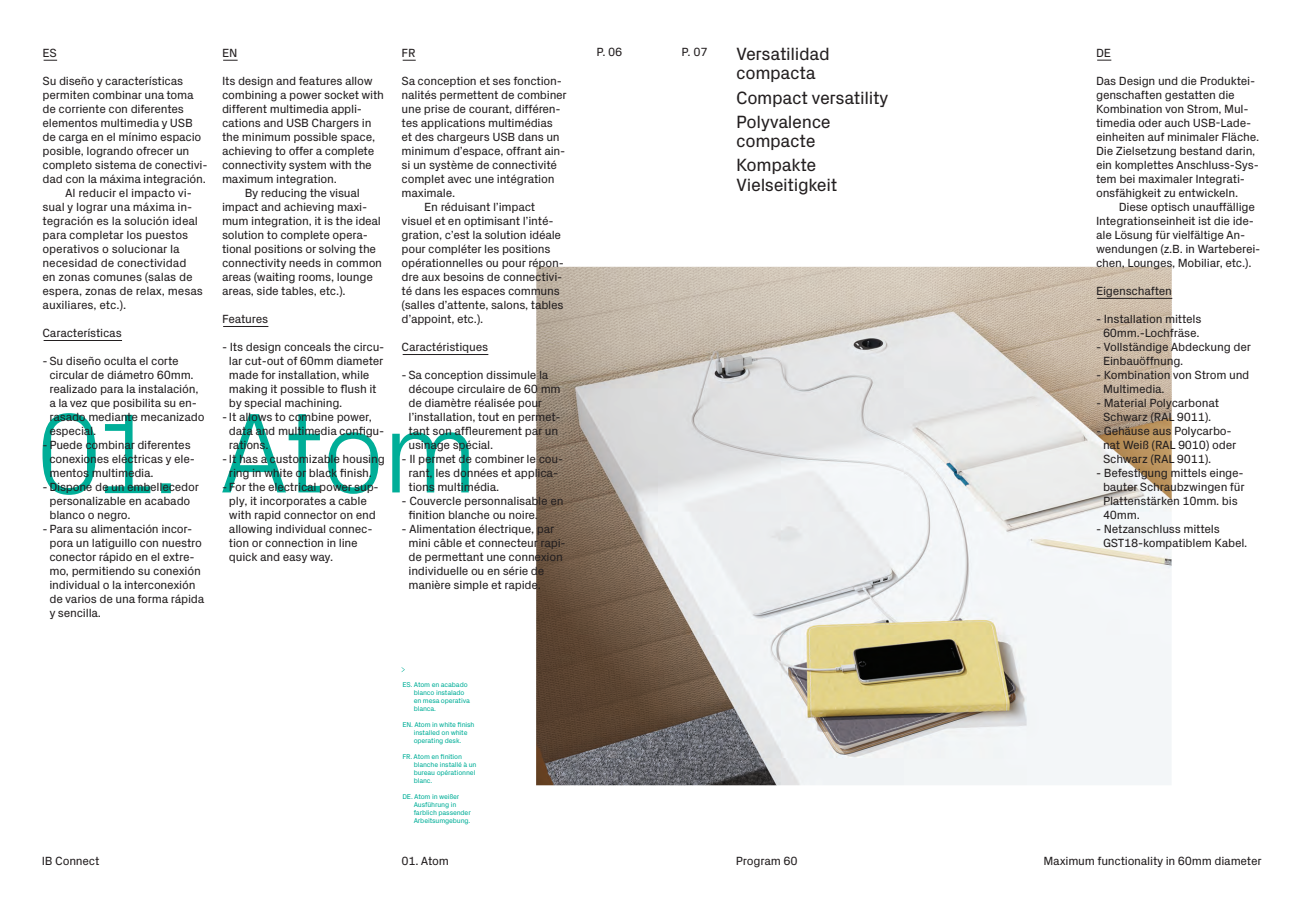
<style>
.page{position:relative;width:1304px;height:908px;background:#fff}
.page>*{position:absolute;margin:0;border:0;box-sizing:border-box;transform-origin:0 0}
.t1{font:18px/24.3px "Px Grotesk";letter-spacing:-.02em;color:#231f20}
.t2{font:12px/14px "Px Grotesk";letter-spacing:-.02em;color:#231f20}
.t3{font:7px/8px "Px Grotesk";letter-spacing:-.02em;color:#00ae98}
</style>
<div class="page">
<svg style="left:222px;top:414px;width:247px;height:79px"></svg>
<img style="left:536px;top:267px;width:636px;height:518px">
<svg style="left:43px;top:413px;width:128px;height:81px"></svg>
<svg style="left:44px;top:60px;width:13px;height:1px"></svg>
<hr style="left:44px;top:340px;width:78px;height:1px;background:#231f20">
<svg style="left:223px;top:60px;width:15px;height:1px"></svg>
<hr style="left:223px;top:326px;width:45px;height:1px;background:#231f20">
<svg style="left:403px;top:60px;width:13px;height:1px"></svg>
<hr style="left:403px;top:354px;width:85px;height:1px;background:#231f20">
<svg style="left:1097px;top:60px;width:14px;height:1px"></svg>
<hr style="left:1097px;top:298px;width:75px;height:1px;background:#231f20">
<p class="t2" style="left:43px;top:45px;width:16px">ES</p>
<p class="t2" style="left:43px;top:73px;width:142px">Su diseño y características</p>
<p class="t2" style="left:43px;top:87px;width:153px">permiten combinar una toma</p>
<p class="t2" style="left:43px;top:101px;width:143px">de corriente con diferentes</p>
<p class="t2" style="left:43px;top:115px;width:152px">elementos multimedia y USB</p>
<p class="t2" style="left:43px;top:129px;width:160px">de carga en el mínimo espacio</p>
<p class="t2" style="left:43px;top:143px;width:148px">posible, logrando ofrecer un</p>
<p class="t2" style="left:43px;top:157px;width:167px">completo sistema de conectivi-</p>
<p class="t2" style="left:43px;top:171px;width:165px">dad con la máxima integración.</p>
<p class="t2" style="left:65px;top:185px;width:128px">Al reducir el impacto vi-</p>
<p class="t2" style="left:43px;top:199px;width:151px">sual y lograr una máxima in-</p>
<p class="t2" style="left:43px;top:213px;width:157px">tegración es la solución ideal</p>
<p class="t2" style="left:43px;top:227px;width:147px">para completar los puestos</p>
<p class="t2" style="left:43px;top:241px;width:139px">operativos o solucionar la</p>
<p class="t2" style="left:43px;top:255px;width:146px">necesidad de conectividad</p>
<p class="t2" style="left:43px;top:269px;width:152px">en zonas comunes (salas de</p>
<p class="t2" style="left:43px;top:283px;width:162px">espera, zonas de relax, mesas</p>
<p class="t2" style="left:43px;top:297px;width:85px">auxiliares, etc.).</p>
<p class="t2" style="left:43px;top:325px;width:81px">Características</p>
<p class="t2" style="left:49px;top:353px;width:157px;text-indent:-7px">- Su diseño oculta el corte circular de diámetro 60mm. realizado para la instalación, a la vez que posibilita su en&shy;rasado mediante mecanizado especial.</p>
<p class="t2" style="left:49px;top:437px;width:147px;text-indent:-7px">- Puede combinar diferentes conexiones eléctricas y ele&shy;mentos multimedia.</p>
<p class="t2" style="left:49px;top:479px;width:151px;text-indent:-7px">- Dispone de un embellecedor personalizable en acabado blanco o negro.</p>
<p class="t2" style="left:49px;top:521px;width:156px;text-indent:-7px">- Para su alimentación incor&shy;pora un latiguillo con nuestro conector rápido en el extre&shy;mo, permitiendo su conexión individual o la interconexión de varios de una forma rápida y sencilla.</p>
<p class="t2" style="left:222px;top:45px;width:17px">EN</p>
<p class="t2" style="left:222px;top:73px;width:152px">Its design and features allow</p>
<p class="t2" style="left:222px;top:87px;width:164px">combining a power socket with</p>
<p class="t2" style="left:222px;top:101px;width:142px">different multimedia appli-</p>
<p class="t2" style="left:222px;top:115px;width:151px">cations and USB Chargers in</p>
<p class="t2" style="left:222px;top:129px;width:155px">the minimum possible space,</p>
<p class="t2" style="left:222px;top:143px;width:154px">achieving to offer a complete</p>
<p class="t2" style="left:222px;top:157px;width:151px">connectivity system with the</p>
<p class="t2" style="left:222px;top:171px;width:116px">maximum integration.</p>
<p class="t2" style="left:245px;top:185px;width:117px">By reducing the visual</p>
<p class="t2" style="left:222px;top:199px;width:147px">impact and achieving maxi-</p>
<p class="t2" style="left:222px;top:213px;width:161px">mum integration, it is the ideal</p>
<p class="t2" style="left:222px;top:227px;width:147px">solution to complete opera-</p>
<p class="t2" style="left:222px;top:241px;width:156px">tional positions or solving the</p>
<p class="t2" style="left:222px;top:255px;width:162px">connectivity needs in common</p>
<p class="t2" style="left:222px;top:269px;width:152px">areas (waiting rooms, lounge</p>
<p class="t2" style="left:222px;top:283px;width:125px">areas, side tables, etc.).</p>
<p class="t2" style="left:222px;top:311px;width:48px">Features</p>
<p class="t2" style="left:229px;top:339px;width:157px;text-indent:-7px">- Its design conceals the circu&shy;lar cut-out of 60mm diameter made for installation, while making it possible to flush it by special machining.</p>
<p class="t2" style="left:229px;top:409px;width:157px;text-indent:-7px">- It allows to combine power, data and multimedia configu&shy;rations.</p>
<p class="t2" style="left:222px;top:451px;width:164px;text-align:center">- It has a customizable housing ring in white or black finish.</p>
<p class="t2" style="left:229px;top:479px;width:151px;text-indent:-7px">- For the electrical power sup&shy;ply, it incorporates a cable with rapid connector on end allowing individual connec&shy;tion or connection in line quick and easy way.</p>
<p class="t2" style="left:402px;top:45px;width:15px">FR</p>
<p class="t2" style="left:402px;top:73px;width:162px">Sa conception et ses fonction-</p>
<p class="t2" style="left:402px;top:87px;width:167px">nalités permettent de combiner</p>
<p class="t2" style="left:402px;top:101px;width:161px">une prise de courant, différen-</p>
<p class="t2" style="left:402px;top:115px;width:153px">tes applications multimédias</p>
<p class="t2" style="left:402px;top:129px;width:160px">et des chargeurs USB dans un</p>
<p class="t2" style="left:402px;top:143px;width:165px">minimum d’espace, offrant ain-</p>
<p class="t2" style="left:402px;top:157px;width:157px">si un système de connectivité</p>
<p class="t2" style="left:402px;top:171px;width:154px">complet avec une intégration</p>
<p class="t2" style="left:402px;top:185px;width:55px">maximale.</p>
<p class="t2" style="left:424px;top:199px;width:113px">En réduisant l’impact</p>
<p class="t2" style="left:402px;top:213px;width:153px">visuel et en optimisant l’inté-</p>
<p class="t2" style="left:402px;top:227px;width:161px">gration, c’est la solution idéale</p>
<p class="t2" style="left:402px;top:241px;width:150px">pour compléter les positions</p>
<p class="t2" style="left:402px;top:255px;width:164px">opérationnelles ou pour répon-</p>
<p class="t2" style="left:402px;top:269px;width:162px">dre aux besoins de connectivi-</p>
<p class="t2" style="left:402px;top:283px;width:160px">té dans les espaces communs</p>
<p class="t2" style="left:402px;top:297px;width:164px">(salles d’attente, salons, tables</p>
<p class="t2" style="left:402px;top:311px;width:83px">d’appoint, etc.).</p>
<p class="t2" style="left:402px;top:339px;width:88px">Caractéristiques</p>
<p class="t2" style="left:408px;top:367px;width:154px;text-indent:-7px">- Sa conception dissimule la découpe circulaire de 60 mm de diamètre réalisée pour l’installation, tout en permet&shy;tant son affleurement par un usinage spécial.</p>
<p class="t2" style="left:408px;top:451px;width:156px;text-indent:-7px">- Il permet de combiner le cou&shy;rant, les données et applica&shy;tions multimédia.</p>
<p class="t2" style="left:408px;top:493px;width:157px;text-indent:-7px">- Couvercle personnalisable en finition blanche ou noire.</p>
<p class="t2" style="left:408px;top:521px;width:159px;text-indent:-7px">- Alimentation électrique, par mini câble et connecteur rapi&shy;de permettant une connexion individuelle ou en série de manière simple et rapide.</p>
<p class="t3" style="left:414px;top:679px;width:58px;text-indent:-11px">ES. Atom en acabado blanco instalado en mesa operativa blanca.</p>
<p class="t3" style="left:414px;top:719px;width:62px;text-indent:-11px">EN. Atom in white finish installed on white operating desk.</p>
<p class="t3" style="left:414px;top:751px;width:64px;text-indent:-11px">FR. Atom en finition blanche installé à un bureau opérationnel blanc.</p>
<p class="t3" style="left:414px;top:791px;width:59px;text-indent:-11px">DE. Atom in weißer<br>Ausführung in farblich passender<br>Arbeitsumgebung.</p>
<p class="t2" style="left:42px;top:852px;width:59px">IB Connect</p>
<p class="t2" style="left:402px;top:852px;width:49px">01. Atom</p>
<p class="t2" style="left:596px;top:44px;width:28px">P. 06</p>
<p class="t2" style="left:681px;top:44px;width:28px">P. 07</p>
<h1 class="t1" style="left:736px;top:43px;width:95px;line-height:19px">Versatilidad compacta</h1>
<h1 class="t1" style="left:736px;top:84px;width:154px">Compact versatility<br>Polyvalence</h1>
<h1 class="t1" style="left:736px;top:127px;width:82px">compacte<br>Kompakte</h1>
<h1 class="t1" style="left:736px;top:171px;width:103px">Vielseitigkeit</h1>
<p class="t2" style="left:736px;top:853px;width:63px">Program 60</p>
<p class="t2" style="left:1096px;top:45px;width:16px">DE</p>
<p class="t2" style="left:1096px;top:73px;width:165px">Das Design und die Produktei&shy;genschaften gestatten die<br>Kombination von Strom, Mul&shy;timedia oder auch USB-Lade&shy;einheiten auf minimaler Fläche.<br>Die Zielsetzung bestand darin, ein komplettes Anschluss-Sys&shy;tem bei maximaler Integrati&shy;onsfähigkeit zu entwickeln.</p>
<p class="t2" style="left:1096px;top:199px;width:166px;text-indent:23px">Diese optisch unauffällige<br>Integrationseinheit ist die ide&shy;ale Lösung für vielfältige An&shy;wendungen (z.B. in Warteberei&shy;chen, Lounges, Mobiliar, etc.).</p>
<p class="t2" style="left:1096px;top:283px;width:77px">Eigenschaften</p>
<p class="t2" style="left:1096px;top:311px;width:107px;text-align:center">- Installation mittels<br>60mm.-Lochfräse.</p>
<p class="t2" style="left:1103px;top:339px;width:149px;text-indent:-7px">- Vollständige Abdeckung der<br>Einbauöffnung.</p>
<p class="t2" style="left:1103px;top:367px;width:148px;text-indent:-7px">- Kombination von Strom und<br>Multimedia.</p>
<p class="t2" style="left:1096px;top:395px;width:125px;text-align:center">- Material Polycarbonat<br>Schwarz (RAL 9011).</p>
<p class="t2" style="left:1103px;top:423px;width:135px;text-indent:-7px">- Gehäuse aus Polycarbo&shy;nat Weiß (RAL 9010) oder<br>Schwarz (RAL 9011).</p>
<p class="t2" style="left:1103px;top:465px;width:143px;text-indent:-7px">- Befestigung mittels einge&shy;bauter Schraubzwingen für<br>Plattenstärken 10mm. bis<br>40mm.</p>
<p class="t2" style="left:1103px;top:521px;width:146px;text-indent:-7px">- Netzanschluss mittels<br>GST18-kompatiblem Kabel.</p>
<p class="t2" style="left:1044px;top:852px;width:220px">Maximum functionality in 60mm diameter</p>
</div>
